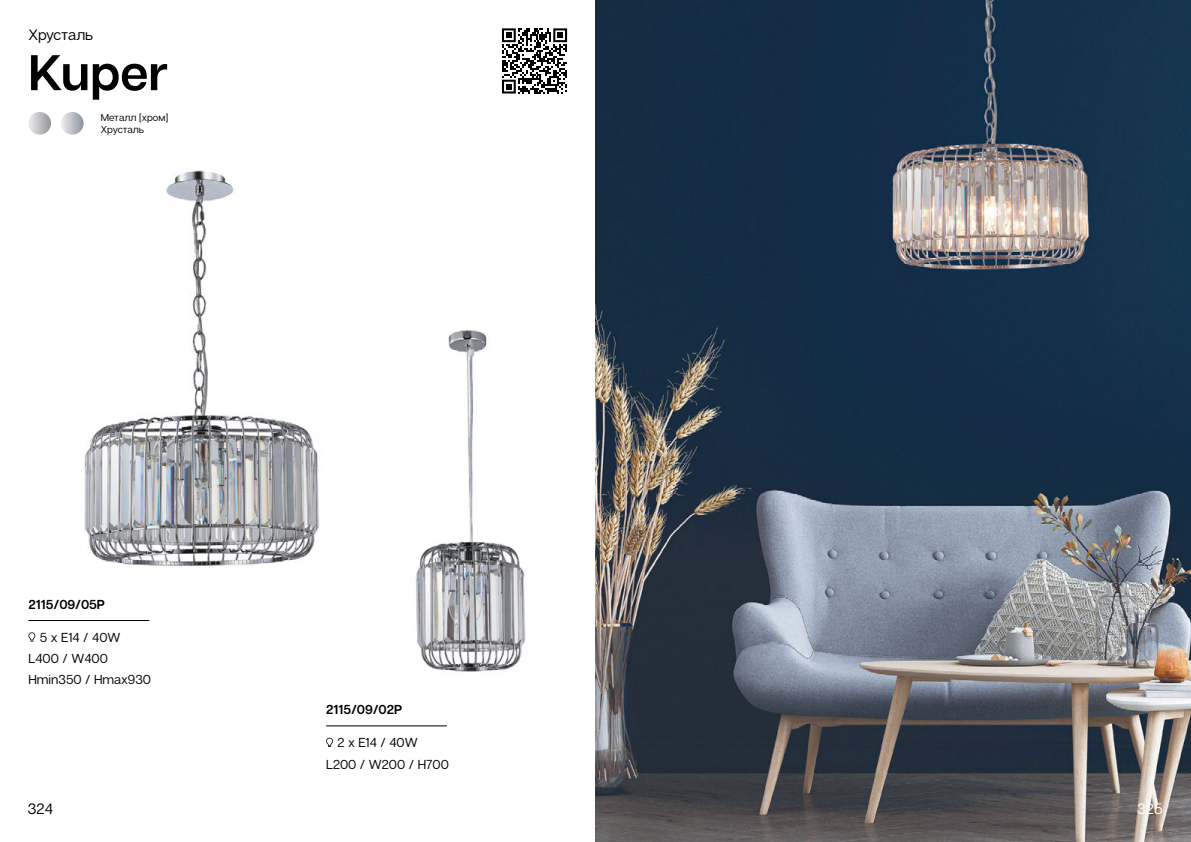
<style>
.page{position:relative;width:1191px;height:842px;background:#fff}
.page>*{position:absolute;margin:0;border:0;box-sizing:border-box;transform-origin:0 0}
.t1{font:600 50px "Articulat CF";color:#000}
.t2{font:15px "Articulat CF";color:#000}
.t3{font:15px "Articulat CF";color:#fff}
.t4{font:13px/21.3px "Articulat CF";color:#000}
.t5{font:600 13px "Articulat CF";color:#000}
.t6{font:10px/12px "Articulat CF";color:#000}
</style>
<div class="page">
<svg style="left:28px;top:112px;width:23px;height:23px"></svg>
<hr style="left:28px;top:620px;width:121px;height:1px;background:#000">
<svg style="left:28px;top:632px;width:7px;height:10px"></svg>
<img style="left:84px;top:170px;width:235px;height:396px">
<img style="left:415px;top:330px;width:111px;height:342px">
<svg style="left:61px;top:112px;width:23px;height:23px"></svg>
<hr style="left:326px;top:725px;width:121px;height:1px;background:#000">
<svg style="left:326px;top:738px;width:7px;height:9px"></svg>
<svg style="left:502px;top:28px;width:65px;height:65px"></svg>
<img style="left:595px;top:0;width:596px;height:842px">
<p class="t2" style="left:28px;top:26px;width:66px">Хрусталь</p>
<h1 class="t1" style="left:28px;top:44px;width:141px">Kuper</h1>
<p class="t6" style="left:101px;top:112px;width:69px">Металл [хром]<br>Хрусталь</p>
<p class="t5" style="left:28px;top:596px;width:78px">2115/09/05P</p>
<p class="t4" style="left:28px;top:627px;width:124px;text-indent:11px">5 x E14 / 40W<br>L400 / W400<br>Hmin350 / Hmax930</p>
<p class="t5" style="left:326px;top:702px;width:78px">2115/09/02P</p>
<p class="t4" style="left:326px;top:732px;width:124px;line-height:21.8px;text-indent:11px">2 x E14 / 40W<br>L200 / W200 / H700</p>
<p class="t2" style="left:28px;top:800px;width:27px">324</p>
<p class="t3" style="left:1137px;top:800px;width:27px">325</p>
</div>
